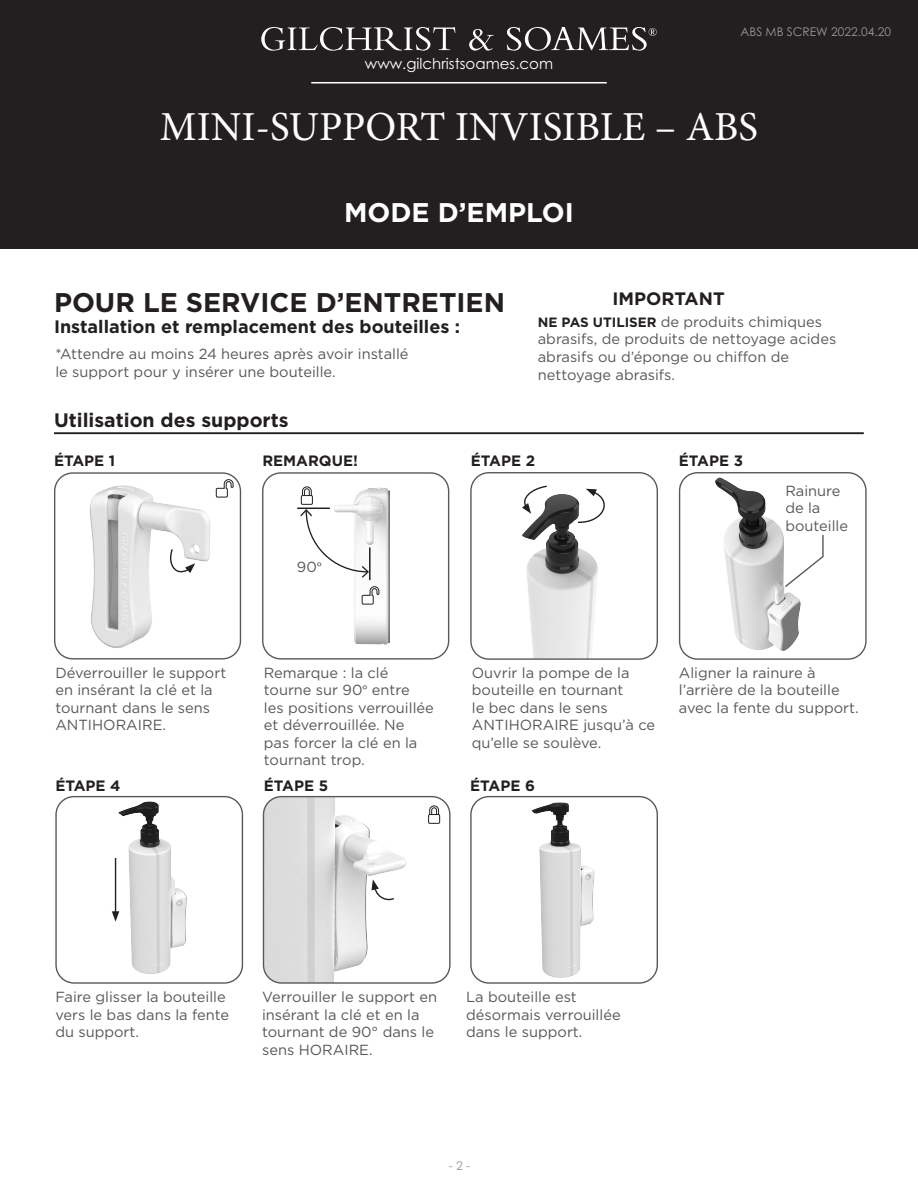
<style>
.page{position:relative;width:918px;height:1188px;background:#fff}
.page>*{position:absolute;margin:0;border:0;box-sizing:border-box;transform-origin:0 0}
.t1{font:41.25px "Minion Pro";color:#fff}
.t2{font:700 27px "Gotham";color:#231f20}
.t3{font:700 27px "Gotham";color:#fff}
.t4{font:700 19.5px "Gotham";color:#231f20}
.t5{font:700 18px "Gotham";color:#231f20}
.t6{font:700 15px "Gotham";color:#231f20}
.t7{font:15px "Century Gothic Pro";color:#fff}
.t8{font:14.7px/17.5px "Gotham";color:#57585a}
.t9{font:12px "Century Gothic Pro";color:#939598}
.s1{font-weight:700;font-size:13.5px;color:#231f20}
.s2{font-family:"Minion Pro"}
</style>
<div class="page">
<div style="left:0;top:0;width:918px;height:248px;background:#231f20"></div>
<svg style="left:261px;top:27px;width:194px;height:24px"></svg>
<svg style="left:469px;top:29px;width:25px;height:22px"></svg>
<svg style="left:507px;top:27px;width:150px;height:24px"></svg>
<hr style="left:311px;top:82px;width:296px;height:1px;background:#fff">
<hr style="left:54px;top:432px;width:810px;height:2px;background:#231f20">
<img style="left:472px;top:797px;width:185px;height:185px">
<div style="left:470px;top:796px;width:188px;height:188px;border:1px solid #57585a;border-radius:18px"></div>
<img style="left:57px;top:797px;width:185px;height:185px">
<div style="left:55px;top:796px;width:188px;height:188px;border:1px solid #57585a;border-radius:18px"></div>
<hr style="left:115px;top:858px;width:1px;height:56px;background:#231f20">
<svg style="left:112px;top:911px;width:7px;height:11px"></svg>
<img style="left:680px;top:473px;width:185px;height:185px">
<div style="left:679px;top:472px;width:188px;height:188px;border:1px solid #57585a;border-radius:18px"></div>
<svg style="left:783px;top:534px;width:41px;height:55px"></svg>
<img style="left:472px;top:473px;width:185px;height:185px">
<div style="left:470px;top:472px;width:188px;height:188px;border:1px solid #57585a;border-radius:18px"></div>
<svg style="left:520px;top:485px;width:28px;height:29px"></svg>
<svg style="left:577px;top:489px;width:37px;height:35px"></svg>
<img style="left:264px;top:474px;width:185px;height:184px">
<div style="left:262px;top:472px;width:187px;height:188px;border:1px solid #57585a;border-radius:18px"></div>
<hr style="left:297px;top:508px;width:33px;height:1px;background:#231f20">
<hr style="left:369px;top:547px;width:2px;height:33px;background:#231f20">
<svg style="left:299px;top:508px;width:71px;height:71px"></svg>
<svg style="left:362px;top:586px;width:18px;height:19px"></svg>
<svg style="left:302px;top:486px;width:10px;height:9px"></svg>
<div style="left:301px;top:496px;width:11px;height:8px;background:#fff"></div>
<div style="left:301px;top:495px;width:12px;height:10px;border:1px solid #241f21"></div>
<img style="left:55px;top:474px;width:185px;height:185px">
<div style="left:54px;top:472px;width:187px;height:187px;border:1px solid #57585a;border-radius:18px"></div>
<svg style="left:168px;top:548px;width:27px;height:26px"></svg>
<svg style="left:216px;top:479px;width:18px;height:19px"></svg>
<img style="left:263px;top:797px;width:186px;height:185px">
<div style="left:263px;top:796px;width:188px;height:188px;border:1px solid #57585a;border-radius:18px"></div>
<svg style="left:372px;top:879px;width:24px;height:22px"></svg>
<svg style="left:429px;top:805px;width:10px;height:9px"></svg>
<div style="left:429px;top:815px;width:11px;height:8px;background:#fff"></div>
<div style="left:428px;top:814px;width:12px;height:10px;border:1px solid #241f21"></div>
<p class="t7" style="left:365px;top:54px;width:190px">www.gilchristsoames.com</p>
<p class="t9" style="left:741px;top:24px;width:152px">ABS MB SCREW 2022.04.20</p>
<h1 class="t1" style="left:160px;top:99px;width:600px">MINI-SUPPORT INVISIBLE – ABS</h1>
<h2 class="t3" style="left:344px;top:195px;width:231px">MODE D’EMPLOI</h2>
<p class="t5" style="left:613px;top:287px;width:114px">IMPORTANT</p>
<p class="t8" style="left:538px;top:313px;width:300px"><span class="s1">NE PAS UTILISER</span> de produits chimiques abrasifs, de produits de nettoyage acides abrasifs ou d’éponge ou chiffon de nettoyage abrasifs.</p>
<p class="t2" style="left:54px;top:285px;width:453px">POUR LE SERVICE D’ENTRETIEN</p>
<p class="t5" style="left:54px;top:315px;width:408px">Installation et remplacement des bouteilles :</p>
<p class="t8" style="left:55px;top:345px;width:355px">*Attendre au moins 24 heures après avoir installé le support pour y insérer une bouteille.</p>
<p class="t4" style="left:54px;top:407px;width:236px">Utilisation des supports</p>
<p class="t6" style="left:54px;top:451px;width:63px">ÉTAPE 1</p>
<p class="t6" style="left:262px;top:451px;width:97px">REMARQUE!</p>
<p class="t6" style="left:471px;top:451px;width:66px">ÉTAPE 2</p>
<p class="t6" style="left:679px;top:451px;width:66px">ÉTAPE 3</p>
<p class="t8" style="left:55px;top:663px;width:172px">Déverrouiller le support en insérant la clé et la tournant dans le sens<br>ANTIHORAIRE.</p>
<p class="t8" style="left:297px;top:558px;width:26px">90<span class="s2">°</span></p>
<p class="t8" style="left:785px;top:481px;width:64px">Rainure de la bouteille</p>
<p class="t8" style="left:264px;top:663px;width:171px">Remarque : la clé tourne sur 90<span class="s2">°</span> entre<br>les positions verrouillée et déverrouillée. Ne<br>pas forcer la clé en la tournant trop.</p>
<p class="t8" style="left:472px;top:663px;width:185px">Ouvrir la pompe de la bouteille en tournant<br>le bec dans le sens<br>ANTIHORAIRE jusqu’à ce qu’elle se soulève.</p>
<p class="t8" style="left:679px;top:663px;width:181px">Aligner la rainure à l’arrière de la bouteille avec la fente du support.</p>
<p class="t6" style="left:55px;top:776px;width:67px">ÉTAPE 4</p>
<p class="t6" style="left:470px;top:776px;width:66px">ÉTAPE 6</p>
<p class="t6" style="left:264px;top:776px;width:66px">ÉTAPE 5</p>
<p class="t8" style="left:55px;top:988px;width:175px">Faire glisser la bouteille vers le bas dans la fente du support.</p>
<p class="t8" style="left:262px;top:988px;width:177px">Verrouiller le support en insérant la clé et en la tournant de 90° dans le sens HORAIRE.</p>
<p class="t8" style="left:466px;top:988px;width:156px">La bouteille est désormais verrouillée dans le support.</p>
<p class="t9" style="left:449px;top:1158px;width:23px">- 2 -</p>
</div>
